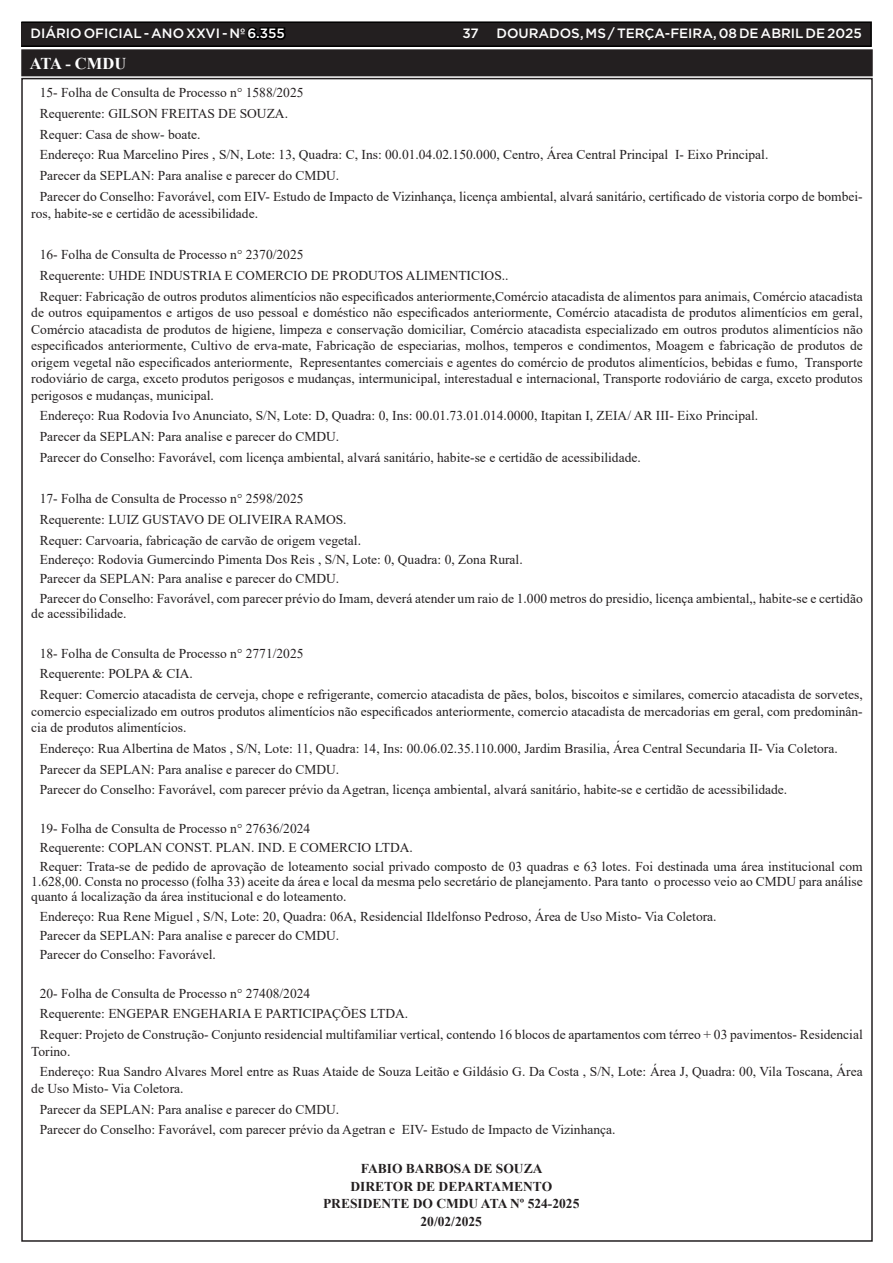
<style>
.page{position:relative;width:893px;height:1263px;background:#fff}
.page>*{position:absolute;margin:0;border:0;box-sizing:border-box;transform-origin:0 0}
.TEXTO{font:700 16.5px "Times New Roman";color:#fff}
.TEXTO-2{font:13.5px/16.5px "Times New Roman";color:#231f20}
.TEXTO-3{font:700 13.5px "Times New Roman";color:#231f20}
.t1{font:500 13.5px "Gotham";color:#fff}
.s1{color:#000}
</style>
<div class="page">
<div style="left:21px;top:22px;width:850px;height:24px;background:#231f20"></div>
<div style="left:21px;top:21px;width:851px;height:26px;border:2px solid #000"></div>
<div style="left:23px;top:51px;width:848px;height:23px;background:#231f20"></div>
<div style="left:21px;top:49px;width:852px;height:27px;border:4px solid #231f20"></div>
<p class="t1" style="left:31px;top:25px;width:256px">DIÁRIO OFICIAL - ANO XXVI - Nº <span class="s1">6.355</span></p>
<p class="t1" style="left:462px;top:25px;width:18px">37</p>
<p class="t1" style="left:496px;top:25px;width:367px">DOURADOS, MS / TERÇA-FEIRA, 08 DE ABRIL DE 2025</p>
<p class="TEXTO" style="left:30px;top:52px;width:98px">ATA - CMDU</p>
<p class="TEXTO-2" style="left:40px;top:84px;width:265px">15- Folha de Consulta de Processo n° 1588/2025</p>
<p class="TEXTO-2" style="left:40px;top:105px;width:250px">Requerente: GILSON FREITAS DE SOUZA.</p>
<p class="TEXTO-2" style="left:40px;top:126px;width:162px">Requer: Casa de show- boate.</p>
<p class="TEXTO-2" style="left:40px;top:146px;width:730px">Endereço: Rua Marcelino Pires , S/N, Lote: 13, Quadra: C, Ins: 00.01.04.02.150.000, Centro, Área Central Principal I- Eixo Principal.</p>
<p class="TEXTO-2" style="left:40px;top:167px;width:301px">Parecer da SEPLAN: Para analise e parecer do CMDU.</p>
<p class="TEXTO-2" style="left:31px;top:188px;width:833px;text-indent:9px">Parecer do Conselho: Favorável, com EIV- Estudo de Impacto de Vizinhança, licença ambiental, alvará sanitário, certificado de vistoria corpo de bombei&shy;ros, habite-se e certidão de acessibilidade.</p>
<p class="TEXTO-2" style="left:40px;top:246px;width:265px">16- Folha de Consulta de Processo n° 2370/2025</p>
<p class="TEXTO-2" style="left:40px;top:267px;width:470px">Requerente: UHDE INDUSTRIA E COMERCIO DE PRODUTOS ALIMENTICIOS..</p>
<p class="TEXTO-2" style="left:31px;top:287px;width:833px;text-align:justify;text-indent:9px">Requer: Fabricação de outros produtos alimentícios não especificados anteriormente,Comércio atacadista de alimentos para animais, Comércio atacadista de outros equipamentos e artigos de uso pessoal e doméstico não especificados anteriormente, Comércio atacadista de produtos alimentícios em geral, Comércio atacadista de produtos de higiene, limpeza e conservação domiciliar, Comércio atacadista especializado em outros produtos alimentícios não especificados anteriormente, Cultivo de erva-mate, Fabricação de especiarias, molhos, temperos e condimentos, Moagem e fabricação de produtos de origem vegetal não especificados anteriormente, Representantes comerciais e agentes do comércio de produtos alimentícios, bebidas e fumo, Transporte rodoviário de carga, exceto produtos perigosos e mudanças, intermunicipal, interestadual e internacional, Transporte rodoviário de carga, exceto produtos perigosos e mudanças, municipal.</p>
<p class="TEXTO-2" style="left:40px;top:407px;width:720px">Endereço: Rua Rodovia Ivo Anunciato, S/N, Lote: D, Quadra: 0, Ins: 00.01.73.01.014.0000, Itapitan I, ZEIA/ AR III- Eixo Principal.</p>
<p class="TEXTO-2" style="left:40px;top:428px;width:301px">Parecer da SEPLAN: Para analise e parecer do CMDU.</p>
<p class="TEXTO-2" style="left:40px;top:449px;width:602px">Parecer do Conselho: Favorável, com licença ambiental, alvará sanitário, habite-se e certidão de acessibilidade.</p>
<p class="TEXTO-2" style="left:40px;top:490px;width:265px">17- Folha de Consulta de Processo n° 2598/2025</p>
<p class="TEXTO-2" style="left:40px;top:511px;width:308px">Requerente: LUIZ GUSTAVO DE OLIVEIRA RAMOS.</p>
<p class="TEXTO-2" style="left:40px;top:532px;width:323px">Requer: Carvoaria, fabricação de carvão de origem vegetal.</p>
<p class="TEXTO-2" style="left:40px;top:551px;width:484px">Endereço: Rodovia Gumercindo Pimenta Dos Reis , S/N, Lote: 0, Quadra: 0, Zona Rural.</p>
<p class="TEXTO-2" style="left:40px;top:570px;width:301px">Parecer da SEPLAN: Para analise e parecer do CMDU.</p>
<p class="TEXTO-2" style="left:31px;top:590px;width:833px;line-height:15px;text-indent:9px">Parecer do Conselho: Favorável, com parecer prévio do Imam, deverá atender um raio de 1.000 metros do presidio, licença ambiental,, habite-se e certidão de acessibilidade.</p>
<p class="TEXTO-2" style="left:40px;top:644px;width:265px">18- Folha de Consulta de Processo n° 2771/2025</p>
<p class="TEXTO-2" style="left:40px;top:665px;width:155px">Requerente: POLPA &amp; CIA.</p>
<p class="TEXTO-2" style="left:31px;top:686px;width:833px;text-align:justify;text-indent:9px">Requer: Comercio atacadista de cerveja, chope e refrigerante, comercio atacadista de pães, bolos, biscoitos e similares, comercio atacadista de sorvetes, comercio especializado em outros produtos alimentícios não especificados anteriormente, comercio atacadista de mercadorias em geral, com predominân&shy;cia de produtos alimentícios.</p>
<p class="TEXTO-2" style="left:40px;top:740px;width:800px">Endereço: Rua Albertina de Matos , S/N, Lote: 11, Quadra: 14, Ins: 00.06.02.35.110.000, Jardim Brasilia, Área Central Secundaria II- Via Coletora.</p>
<p class="TEXTO-2" style="left:40px;top:760px;width:301px">Parecer da SEPLAN: Para analise e parecer do CMDU.</p>
<p class="TEXTO-2" style="left:40px;top:781px;width:749px">Parecer do Conselho: Favorável, com parecer prévio da Agetran, licença ambiental, alvará sanitário, habite-se e certidão de acessibilidade.</p>
<p class="TEXTO-2" style="left:40px;top:820px;width:272px">19- Folha de Consulta de Processo n° 27636/2024</p>
<p class="TEXTO-2" style="left:40px;top:839px;width:375px">Requerente: COPLAN CONST. PLAN. IND. E COMERCIO LTDA.</p>
<p class="TEXTO-2" style="left:31px;top:859px;width:833px;line-height:15px;text-align:justify;text-indent:9px">Requer: Trata-se de pedido de aprovação de loteamento social privado composto de 03 quadras e 63 lotes. Foi destinada uma área institucional com 1.628,00. Consta no processo (folha 33) aceite da área e local da mesma pelo secretário de planejamento. Para tanto o processo veio ao CMDU para análise quanto á localização da área institucional e do loteamento.</p>
<p class="TEXTO-2" style="left:40px;top:907px;width:678px">Endereço: Rua Rene Miguel , S/N, Lote: 20, Quadra: 06A, Residencial Ildelfonso Pedroso, Área de Uso Misto- Via Coletora.</p>
<p class="TEXTO-2" style="left:40px;top:927px;width:301px">Parecer da SEPLAN: Para analise e parecer do CMDU.</p>
<p class="TEXTO-2" style="left:40px;top:946px;width:178px">Parecer do Conselho: Favorável.</p>
<p class="TEXTO-2" style="left:40px;top:984px;width:272px">20- Folha de Consulta de Processo n° 27408/2024</p>
<p class="TEXTO-2" style="left:40px;top:1005px;width:370px">Requerente: ENGEPAR ENGEHARIA E PARTICIPAÇÕES LTDA.</p>
<p class="TEXTO-2" style="left:31px;top:1026px;width:833px;text-indent:9px">Requer: Projeto de Construção- Conjunto residencial multifamiliar vertical, contendo 16 blocos de apartamentos com térreo + 03 pavimentos- Residencial<br>Torino.</p>
<p class="TEXTO-2" style="left:31px;top:1063px;width:833px;text-indent:9px">Endereço: Rua Sandro Alvares Morel entre as Ruas Ataide de Souza Leitão e Gildásio G. Da Costa , S/N, Lote: Área J, Quadra: 00, Vila Toscana, Área de Uso Misto- Via Coletora.</p>
<p class="TEXTO-2" style="left:40px;top:1100px;width:301px">Parecer da SEPLAN: Para analise e parecer do CMDU.</p>
<p class="TEXTO-2" style="left:40px;top:1121px;width:577px">Parecer do Conselho: Favorável, com parecer prévio da Agetran e EIV- Estudo de Impacto de Vizinhança.</p>
<p class="TEXTO-3" style="left:361px;top:1159px;width:183px">FABIO BARBOSA DE SOUZA</p>
<p class="TEXTO-3" style="left:350px;top:1176px;width:203px">DIRETOR DE DEPARTAMENTO</p>
<p class="TEXTO-3" style="left:323px;top:1194px;width:258px">PRESIDENTE DO CMDU ATA Nº 524-2025</p>
<p class="TEXTO-3" style="left:420px;top:1212px;width:63px">20/02/2025</p>
</div>
